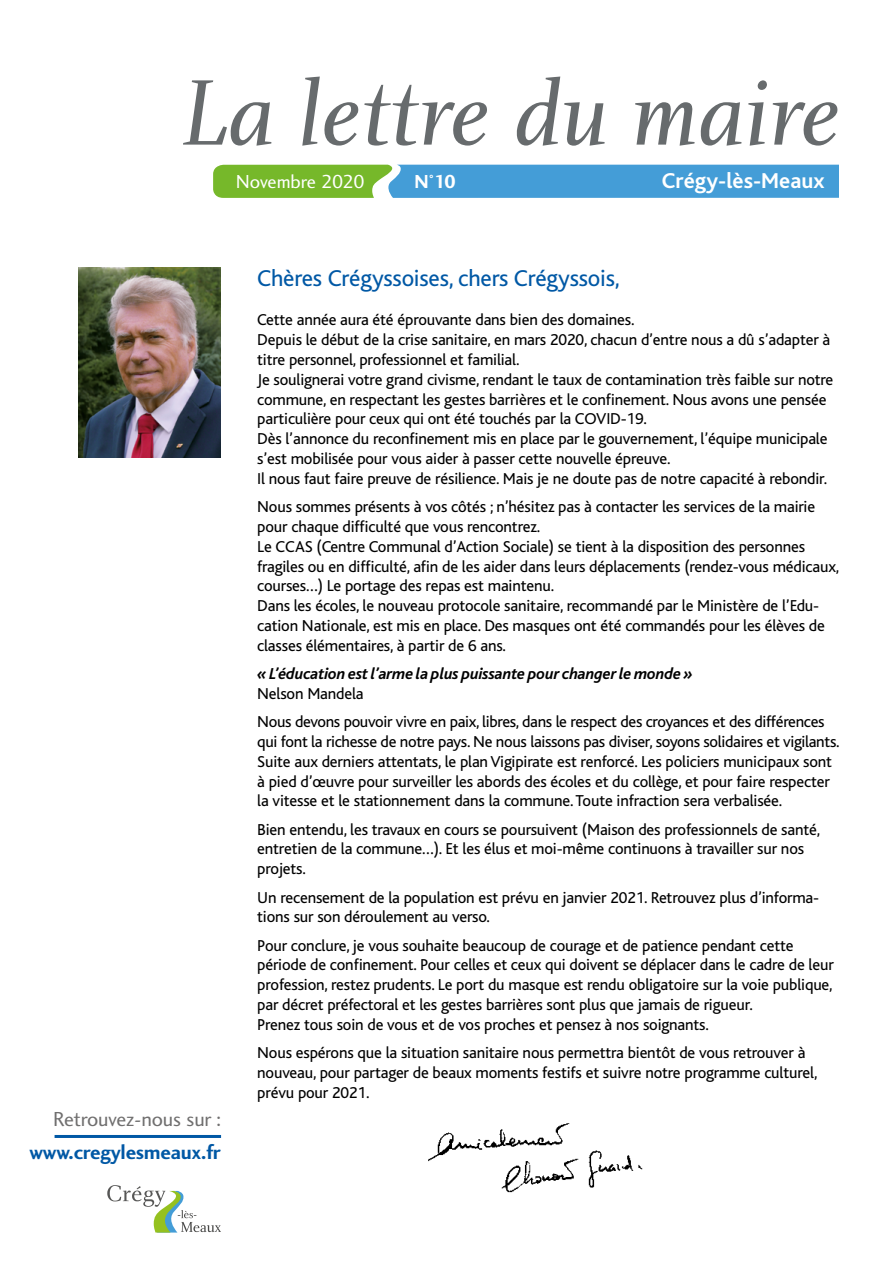
<style>
.page{position:relative;width:893px;height:1263px;background:#fff}
.page>*{position:absolute;margin:0;border:0;box-sizing:border-box;transform-origin:0 0}
.t1{font:24px "Bliss";letter-spacing:-.01em;color:#0058a5}
.t2{font:700 22.5px "Bliss";color:#fff}
.t3{font:21px "Charlotte Sans Bold Plain";letter-spacing:-.01em;color:#0058a5}
.t4{font:21px "Charlotte Sans Book Plain";letter-spacing:-.01em;color:#706f6f}
.t5{font:19.5px "Charlotte Sans Book Plain";letter-spacing:-.025em;color:#fff}
.t6{font:19.5px "Charlotte Sans Bold Plain";color:#fff}
.t7{font:16.5px/19.8px "Bliss";letter-spacing:-.01em;color:#000}
.t8{font:italic 700 16.5px "Bliss";letter-spacing:-.01em;color:#000}
</style>
<div class="page">
<svg style="left:213px;top:165px;width:626px;height:33px;background:#56a6aa"></svg>
<svg style="left:183px;top:80px;width:88px;height:66px"></svg>
<svg style="left:302px;top:77px;width:185px;height:69px"></svg>
<svg style="left:516px;top:77px;width:89px;height:69px"></svg>
<svg style="left:635px;top:102px;width:106px;height:44px"></svg>
<svg style="left:748px;top:80px;width:19px;height:66px"></svg>
<svg style="left:773px;top:102px;width:65px;height:44px"></svg>
<img style="left:79px;top:268px;width:141px;height:189px">
<img style="left:428px;top:1123px;width:215px;height:70px">
<svg style="left:107px;top:1185px;width:114px;height:47px"></svg>
<hr style="left:55px;top:1135px;width:166px;height:3px;background:#0058a5">
<p class="t5" style="left:236px;top:169px;width:130px">Novembre 2020</p>
<p class="t6" style="left:414px;top:169px;width:43px">N°10</p>
<h2 class="t2" style="left:662px;top:169px;width:164px">Crégy-lès-Meaux</h2>
<p class="t4" style="left:53px;top:1107px;width:169px">Retrouvez-nous sur :</p>
<p class="t3" style="left:30px;top:1140px;width:193px">www.cregylesmeaux.fr</p>
<h1 class="t1" style="left:257px;top:265px;width:364px">Chères Crégyssoises, chers Crégyssois,</h1>
<p class="t7" style="left:257px;top:310px;width:578px">Cette année aura été éprouvante dans bien des domaines.<br>Depuis le début de la crise sanitaire, en mars 2020, chacun d’entre nous a dû s’adapter à titre personnel, professionnel et familial.<br>Je soulignerai votre grand civisme, rendant le taux de contamination très faible sur notre commune, en respectant les gestes barrières et le confinement. Nous avons une pensée particulière pour ceux qui ont été touchés par la COVID-19.<br>Dès l’annonce du reconfinement mis en place par le gouvernement, l’équipe municipale s’est mobilisée pour vous aider à passer cette nouvelle épreuve.<br>Il nous faut faire preuve de résilience. Mais je ne doute pas de notre capacité à rebondir.</p>
<p class="t7" style="left:257px;top:497px;width:584px">Nous sommes présents à vos côtés ; n’hésitez pas à contacter les services de la mairie pour chaque difficulté que vous rencontrez.<br>Le CCAS (Centre Communal d’Action Sociale) se tient à la disposition des personnes fragiles ou en difficulté, afin de les aider dans leurs déplacements (rendez-vous médicaux, courses…) Le portage des repas est maintenu.<br>Dans les écoles, le nouveau protocole sanitaire, recommandé par le Ministère de l’Edu&shy;cation Nationale, est mis en place. Des masques ont été commandés pour les élèves de classes élémentaires, à partir de 6 ans.</p>
<p class="t8" style="left:257px;top:665px;width:437px">« L’éducation est l’arme la plus puissante pour changer le monde »</p>
<p class="t7" style="left:257px;top:679px;width:569px;line-height:28.3px">Nelson Mandela<br>Nous devons pouvoir vivre en paix, libres, dans le respect des croyances et des différences</p>
<p class="t7" style="left:257px;top:732px;width:584px">qui font la richesse de notre pays. Ne nous laissons pas diviser, soyons solidaires et vigilants.<br>Suite aux derniers attentats, le plan Vigipirate est renforcé. Les policiers municipaux sont à pied d’œuvre pour surveiller les abords des écoles et du collège, et pour faire respecter la vitesse et le stationnement dans la commune. Toute infraction sera verbalisée.</p>
<p class="t7" style="left:257px;top:820px;width:564px">Bien entendu, les travaux en cours se poursuivent (Maison des professionnels de santé, entretien de la commune…). Et les élus et moi-même continuons à travailler sur nos projets.</p>
<p class="t7" style="left:257px;top:887px;width:563px">Un recensement de la population est prévu en janvier 2021. Retrouvez plus d’informa&shy;tions sur son déroulement au verso.</p>
<p class="t7" style="left:257px;top:936px;width:578px">Pour conclure, je vous souhaite beaucoup de courage et de patience pendant cette période de confinement. Pour celles et ceux qui doivent se déplacer dans le cadre de leur profession, restez prudents. Le port du masque est rendu obligatoire sur la voie publique, par décret préfectoral et les gestes barrières sont plus que jamais de rigueur.<br>Prenez tous soin de vous et de vos proches et pensez à nos soignants.</p>
<p class="t7" style="left:257px;top:1043px;width:562px">Nous espérons que la situation sanitaire nous permettra bientôt de vous retrouver à nouveau, pour partager de beaux moments festifs et suivre notre programme culturel, prévu pour 2021.</p>
</div>
